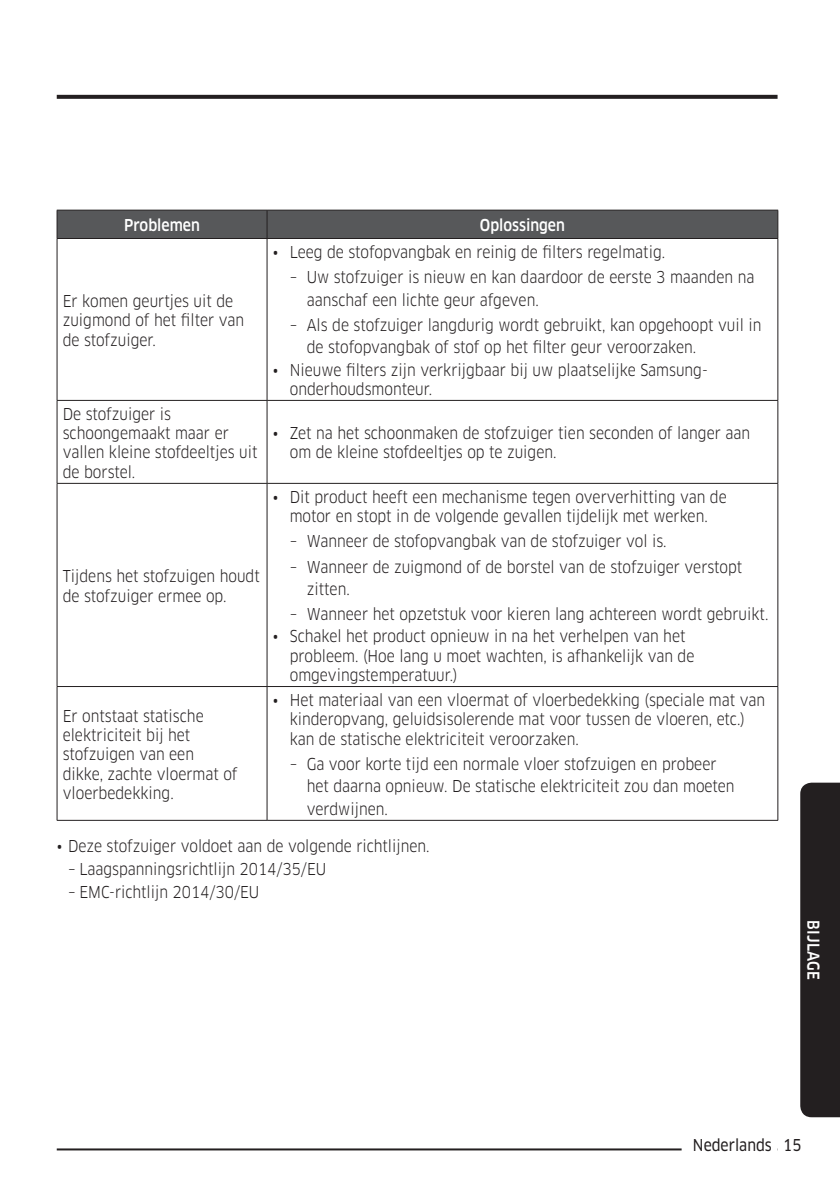
<style>
.page{position:relative;width:840px;height:1191px;background:#fff}
.page>*{position:absolute;margin:0;border:0;box-sizing:border-box;transform-origin:0 0}
.t1{font:16px/19.2px "Samsung Clan Pro";color:#231f20;scale:.88 1}
.t2{font:500 16px "Samsung Clan Pro";color:#fff;scale:.88 1}
.t3{font:16px "Samsung Clan Pro News";color:#231f20;scale:.88 1}
</style>
<div class="page">
<svg style="left:800px;top:782px;width:39px;height:335px;background:#282526"></svg>
<div style="left:57px;top:210px;width:721px;height:28px;background:#57585a"></div>
<hr style="left:57px;top:238px;width:210px;height:1px;background:#231f20">
<hr style="left:57px;top:239px;width:1px;height:161px;background:#231f20">
<hr style="left:267px;top:238px;width:510px;height:1px;background:#231f20">
<hr style="left:266px;top:239px;width:1px;height:161px;background:#231f20">
<hr style="left:777px;top:239px;width:1px;height:161px;background:#231f20">
<hr style="left:57px;top:400px;width:210px;height:1px;background:#231f20">
<hr style="left:57px;top:401px;width:1px;height:82px;background:#231f20">
<hr style="left:267px;top:400px;width:510px;height:1px;background:#231f20">
<hr style="left:266px;top:401px;width:1px;height:82px;background:#231f20">
<hr style="left:777px;top:401px;width:1px;height:82px;background:#231f20">
<hr style="left:57px;top:483px;width:210px;height:1px;background:#231f20">
<hr style="left:57px;top:483px;width:1px;height:203px;background:#231f20">
<hr style="left:267px;top:483px;width:510px;height:1px;background:#231f20">
<hr style="left:266px;top:483px;width:1px;height:203px;background:#231f20">
<hr style="left:777px;top:483px;width:1px;height:203px;background:#231f20">
<hr style="left:57px;top:686px;width:210px;height:1px;background:#231f20">
<hr style="left:57px;top:687px;width:1px;height:133px;background:#231f20">
<hr style="left:267px;top:686px;width:510px;height:1px;background:#231f20">
<hr style="left:266px;top:687px;width:1px;height:133px;background:#231f20">
<hr style="left:777px;top:687px;width:1px;height:133px;background:#231f20">
<hr style="left:57px;top:820px;width:210px;height:1px;background:#231f20">
<hr style="left:267px;top:820px;width:510px;height:1px;background:#231f20">
<svg style="left:57px;top:95px;width:720px;height:4px;background:#2c2829"></svg>
<hr style="left:57px;top:1148px;width:720px;height:2px;background:#231f20">
<div style="left:681px;top:1145px;width:96px;height:6px;background:#fff"></div>
<p class="t2" style="left:124px;top:216px;width:87px">Problemen</p>
<p class="t2" style="left:479px;top:216px;width:98px">Oplossingen</p>
<p class="t1" style="left:63px;top:292px;width:207px">Er komen geurtjes uit de zuigmond of het filter van de stofzuiger.</p>
<p class="t1" style="left:63px;top:404px;width:223px">De stofzuiger is schoongemaakt maar er vallen kleine stofdeeltjes uit de borstel.</p>
<p class="t1" style="left:63px;top:567px;width:225px">Tijdens het stofzuigen houdt de stofzuiger ermee op.</p>
<p class="t1" style="left:272px;top:243px;width:447px">• Leeg de stofopvangbak en reinig de filters regelmatig.</p>
<p class="t1" style="left:306px;top:266px;width:510px;line-height:22.4px;text-indent:-17px">– Uw stofzuiger is nieuw en kan daardoor de eerste 3 maanden na aanschaf een lichte geur afgeven.</p>
<p class="t1" style="left:306px;top:314px;width:518px;line-height:22.4px;text-indent:-17px">– Als de stofzuiger langdurig wordt gebruikt, kan opgehoopt vuil in de stofopvangbak of stof op het filter geur veroorzaken.</p>
<p class="t1" style="left:289px;top:360px;width:476px;text-indent:-17px">• Nieuwe filters zijn verkrijgbaar bij uw plaatselijke Samsung&shy;onderhoudsmonteur.</p>
<p class="t1" style="left:289px;top:424px;width:524px;text-indent:-17px">• Zet na het schoonmaken de stofzuiger tien seconden of langer aan om de kleine stofdeeltjes op te zuigen.</p>
<p class="t1" style="left:272px;top:487px;width:517px;text-align:center">• Dit product heeft een mechanisme tegen oververhitting van de motor en stopt in de volgende gevallen tijdelijk met werken.</p>
<p class="t1" style="left:289px;top:532px;width:429px">– Wanneer de stofopvangbak van de stofzuiger vol is.</p>
<p class="t1" style="left:306px;top:555px;width:496px;line-height:22.4px;text-indent:-17px">– Wanneer de zuigmond of de borstel van de stofzuiger verstopt zitten.</p>
<p class="t1" style="left:289px;top:605px;width:545px">– Wanneer het opzetstuk voor kieren lang achtereen wordt gebruikt.</p>
<p class="t1" style="left:289px;top:627px;width:461px;text-indent:-17px">• Schakel het product opnieuw in na het verhelpen van het probleem. (Hoe lang u moet wachten, is afhankelijk van de omgevingstemperatuur.)</p>
<p class="t1" style="left:289px;top:690px;width:541px;text-indent:-17px">• Het materiaal van een vloermat of vloerbedekking (speciale mat van kinderopvang, geluidsisolerende mat voor tussen de vloeren, etc.) kan de statische elektriciteit veroorzaken.</p>
<p class="t1" style="left:306px;top:752px;width:487px;line-height:22.4px;text-indent:-17px">– Ga voor korte tijd een normale vloer stofzuigen en probeer het daarna opnieuw. De statische elektriciteit zou dan moeten verdwijnen.</p>
<p class="t1" style="left:57px;top:836px;width:425px">• Deze stofzuiger voldoet aan de volgende richtlijnen.</p>
<p class="t1" style="left:68px;top:859px;width:295px">– Laagspanningsrichtlijn 2014/35/EU</p>
<p class="t1" style="left:68px;top:882px;width:219px">– EMC-richtlijn 2014/30/EU</p>
<p class="t1" style="left:63px;top:706px;width:200px">Er ontstaat statische elektriciteit bij het stofzuigen van een dikke, zachte vloermat of vloerbedekking.</p>
<p class="t2" style="left:822px;top:920px;width:67px;rotate:90deg">BIJLAGE</p>
<p class="t3" style="left:692px;top:1136px;width:125px">Nederlands 15</p>
</div>
